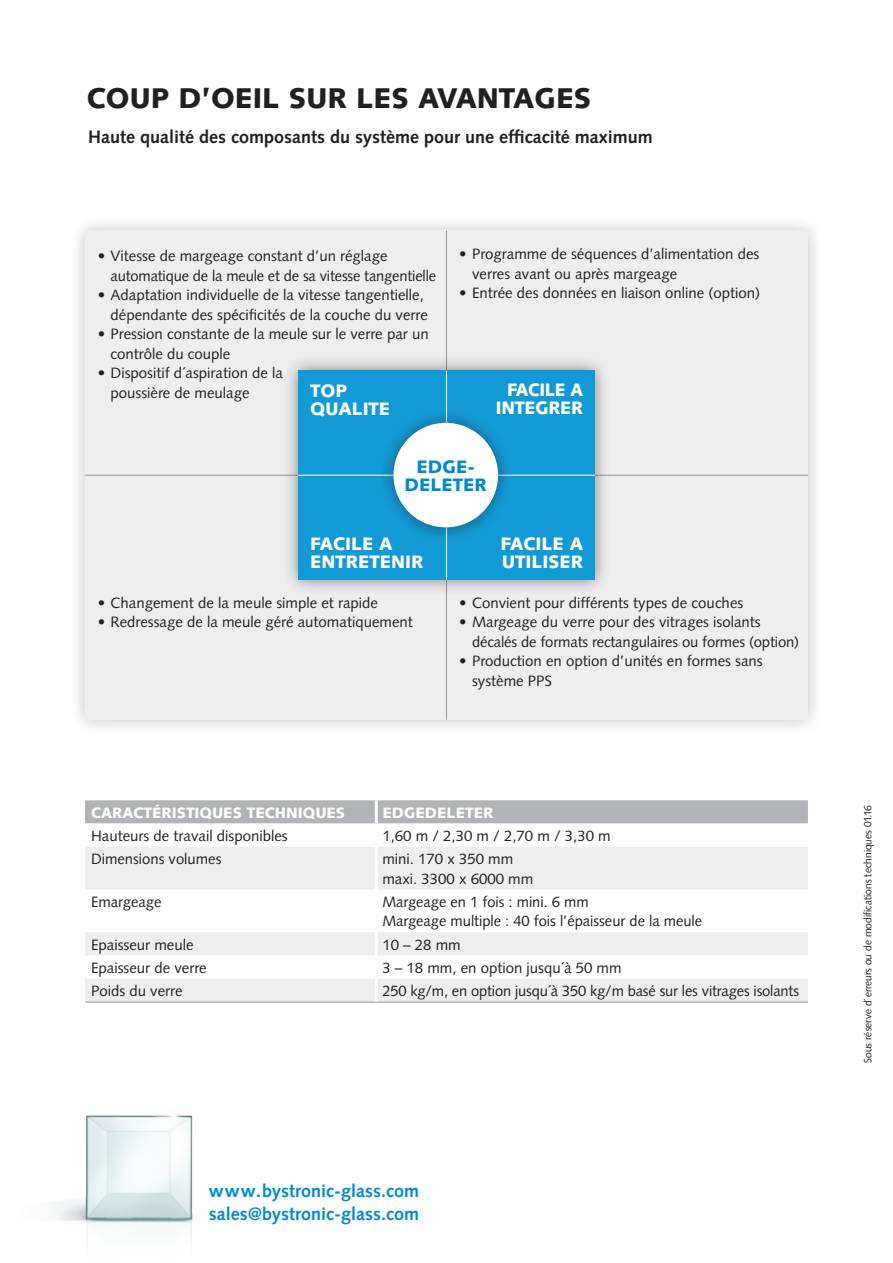
<style>
.page{position:relative;width:893px;height:1263px;background:#fff}
.page>*{position:absolute;margin:0;border:0;box-sizing:border-box;transform-origin:0 0}
.t1{font:900 28.5px "Syntax LT Std";color:#231f20}
.t2{font:700 18px "Syntax LT Std";color:#231f20}
.t3{font:900 18px "Syntax LT Std";color:#fff}
.t4{font:700 18px "Syntax LT Std";color:#0089cf}
.t5{font:700 18px "Syntax LT Std";color:#0089cf;scale:1.06 1}
.t6{font:900 18px "Syntax LT Std";color:#0089cf}
.t7{font:900 18px "Syntax LT Std";color:#fff;scale:.95 1}
.t8{font:15px/19.5px "Syntax LT Std";color:#231f20}
.t9{font:900 15px "Syntax LT Std";color:#fff}
.t10{font:10.5px "Synthese BSK";color:#231f20}
</style>
<div class="page">
<div style="left:69px;top:215px;width:755px;height:521px;background:#231f20;opacity:.26"></div>
<div style="left:85px;top:231px;width:723px;height:489px;background:#eeeeef"></div>
<hr style="left:446px;top:231px;width:1px;height:489px;background:#939598">
<hr style="left:85px;top:475px;width:723px;height:1px;background:#939598">
<div style="left:282px;top:355px;width:329px;height:240px;background:#231f20;opacity:.51"></div>
<div style="left:298px;top:371px;width:297px;height:209px;background:#129ad7"></div>
<div style="left:85px;top:800px;width:723px;height:23px;background:#b2b3b7"></div>
<svg style="left:85px;top:823px;width:723px;height:1px"></svg>
<svg style="left:85px;top:847px;width:723px;height:155px;fill:#eeeeef"></svg>
<hr style="left:375px;top:800px;width:3px;height:23px;background:#fff">
<hr style="left:375px;top:823px;width:3px;height:24px;background:#fff">
<hr style="left:375px;top:847px;width:3px;height:42px;background:#fff">
<hr style="left:375px;top:889px;width:3px;height:43px;background:#fff">
<hr style="left:375px;top:932px;width:3px;height:23px;background:#fff">
<hr style="left:375px;top:955px;width:3px;height:24px;background:#fff">
<hr style="left:375px;top:979px;width:3px;height:23px;background:#fff">
<hr style="left:85px;top:1002px;width:291px;height:1px;background:#939598">
<hr style="left:376px;top:1002px;width:432px;height:1px;background:#939598">
<hr style="left:446px;top:371px;width:1px;height:209px;background:#fff">
<hr style="left:298px;top:475px;width:297px;height:1px;background:#fff">
<div style="left:378px;top:407px;width:135px;height:136px;background:#231f20;opacity:.51"></div>
<div style="left:393px;top:423px;width:105px;height:104px;background:#fff;border-radius:50%"></div>
<img style="left:58px;top:1115px;width:135px;height:127px">
<p class="t1" style="left:87px;top:81px;width:506px">COUP D’OEIL SUR LES AVANTAGES</p>
<p class="t2" style="left:88px;top:127px;width:566px">Haute qualité des composants du système pour une efficacité maximum</p>
<p class="t8" style="left:111px;top:247px;width:327px;text-indent:-13px">• Vitesse de margeage constant d’un réglage automatique de la meule et de sa vitesse tangentielle</p>
<p class="t8" style="left:98px;top:286px;width:332px;text-align:right">• Adaptation individuelle de la vitesse tangentielle, dépendante des spécificités de la couche du verre</p>
<p class="t8" style="left:111px;top:325px;width:320px;text-indent:-13px">• Pression constante de la meule sur le verre par un contrôle du couple</p>
<p class="t8" style="left:111px;top:364px;width:174px;text-indent:-13px">• Dispositif d´aspiration de la poussière de meulage</p>
<p class="t3" style="left:310px;top:380px;width:38px">TOP</p>
<p class="t3" style="left:310px;top:398px;width:82px">QUALITE</p>
<p class="t8" style="left:472px;top:244px;width:289px;text-indent:-13px">• Programme de séquences d’alimentation des verres avant ou après margeage</p>
<p class="t8" style="left:459px;top:283px;width:303px">• Entrée des données en liaison online (option)</p>
<p class="t7" style="left:507px;top:379px;width:81px">FACILE A</p>
<p class="t3" style="left:496px;top:397px;width:89px">INTEGRER</p>
<p class="t6" style="left:416px;top:456px;width:60px">EDGE-</p>
<p class="t6" style="left:405px;top:474px;width:84px">DELETER</p>
<p class="t3" style="left:310px;top:533px;width:84px">FACILE A</p>
<p class="t3" style="left:310px;top:551px;width:115px">ENTRETENIR</p>
<p class="t3" style="left:501px;top:533px;width:84px">FACILE A</p>
<p class="t3" style="left:502px;top:551px;width:83px">UTILISER</p>
<p class="t8" style="left:98px;top:593px;width:282px">• Changement de la meule simple et rapide</p>
<p class="t8" style="left:98px;top:612px;width:317px">• Redressage de la meule géré automatiquement</p>
<p class="t8" style="left:459px;top:593px;width:286px">• Convient pour différents types de couches</p>
<p class="t8" style="left:472px;top:612px;width:329px;text-indent:-13px">• Margeage du verre pour des vitrages isolants décalés de formats rectangulaires ou formes (option)</p>
<p class="t8" style="left:472px;top:651px;width:292px;text-indent:-13px">• Production en option d’unités en formes sans système PPS</p>
<p class="t9" style="left:91px;top:803px;width:255px">CARACTÉRISTIQUES TECHNIQUES</p>
<p class="t9" style="left:382px;top:803px;width:113px">EDGEDELETER</p>
<p class="t8" style="left:91px;top:826px;width:198px">Hauteurs de travail disponibles</p>
<p class="t8" style="left:382px;top:826px;width:230px">1,60 m / 2,30 m / 2,70 m / 3,30 m</p>
<p class="t8" style="left:91px;top:849px;width:132px">Dimensions volumes</p>
<p class="t8" style="left:382px;top:849px;width:132px">mini. 170 x 350 mm</p>
<p class="t8" style="left:382px;top:869px;width:152px">maxi. 3300 x 6000 mm</p>
<p class="t8" style="left:91px;top:892px;width:72px">Emargeage</p>
<p class="t8" style="left:382px;top:892px;width:208px">Margeage en 1 fois : mini. 6 mm</p>
<p class="t8" style="left:382px;top:911px;width:321px">Margeage multiple : 40 fois l’épaisseur de la meule</p>
<p class="t8" style="left:91px;top:935px;width:104px">Epaisseur meule</p>
<p class="t8" style="left:382px;top:935px;width:80px">10 – 28 mm</p>
<p class="t8" style="left:91px;top:958px;width:117px">Epaisseur de verre</p>
<p class="t8" style="left:382px;top:958px;width:241px">3 – 18 mm, en option jusqu´à 50 mm</p>
<p class="t8" style="left:91px;top:981px;width:93px">Poids du verre</p>
<p class="t8" style="left:382px;top:981px;width:418px">250 kg/m, en option jusqu´à 350 kg/m basé sur les vitrages isolants</p>
<p class="t5" style="left:209px;top:1180px;width:200px">www.bystronic-glass.com</p>
<p class="t4" style="left:209px;top:1204px;width:212px">sales@bystronic-glass.com</p>
<p class="t10" style="left:862px;top:1063px;width:259px;rotate:-90deg">Sous réserve d´erreurs ou de modifications techniques 01.16</p>
</div>
